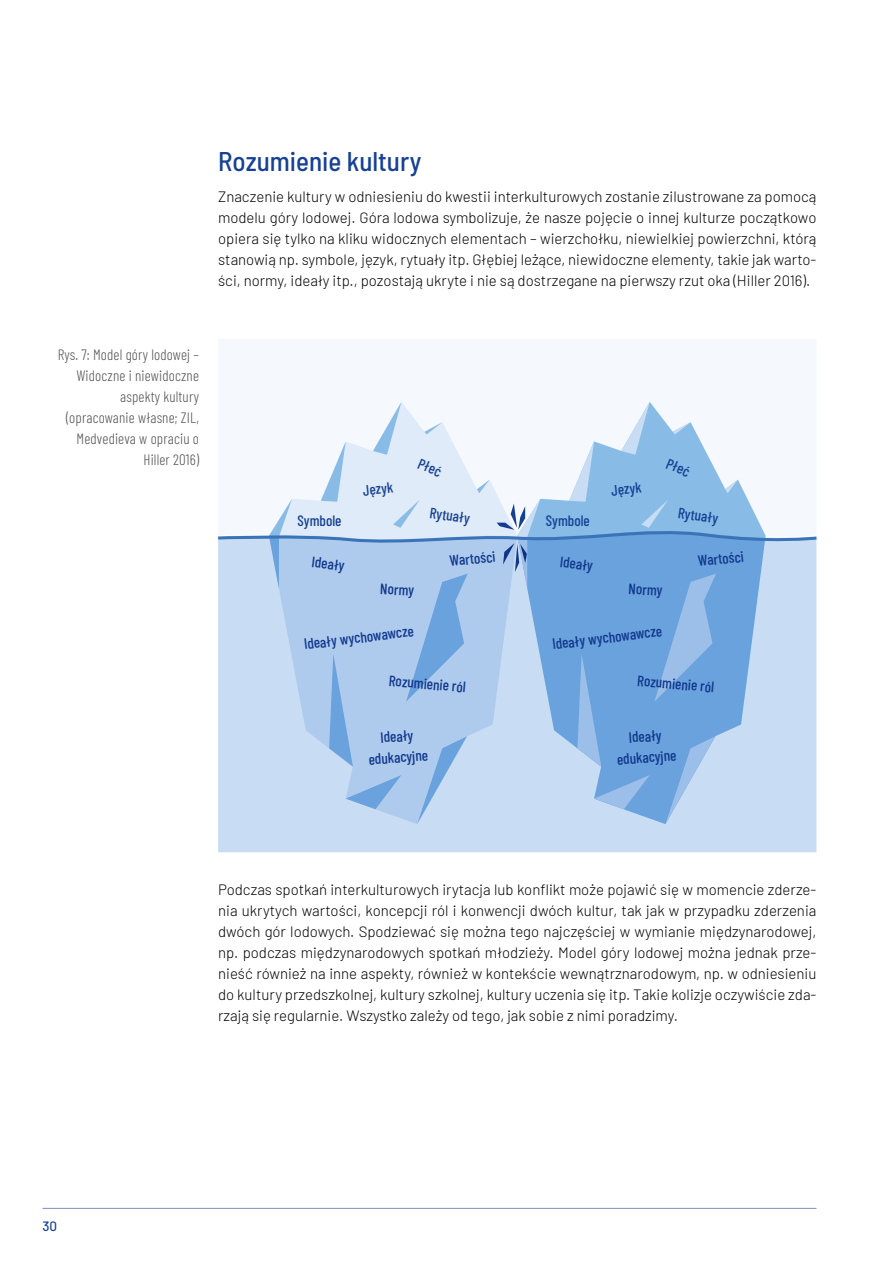
<style>
.page{position:relative;width:893px;height:1263px;background:#fff}
.page>*{position:absolute;margin:0;border:0;box-sizing:border-box;transform-origin:0 0}
.Zwischentitel{font:500 semi-condensed 27px "Barlow";color:#164194}
.Fließtext_polnisch{font:300 15px/21px "Barlow";color:#000;text-align:justify}
.Grafik_Worte{font:500 15px/21px "Barlow Condensed";color:#164194;text-align:center}
.Bildunterschrift{font:300 15px/21px "Barlow Condensed";letter-spacing:.01em;color:#575756;text-align:right}
.t1{font:500 13.5px "Barlow";color:#164194}
</style>
<div class="page">
<hr style="left:43px;top:1208px;width:773px;height:1px;background:#8f96cb">
<div style="left:218px;top:824px;width:598px;height:28px;background:#c8ddf4"></div>
<svg style="left:218px;top:402px;width:599px;height:422px"></svg>
<p class="Zwischentitel" style="left:218px;top:142px;width:205px">Rozumienie kultury</p>
<p class="Fließtext_polnisch" style="left:218px;top:185px;width:600px">Znaczenie kultury w odniesieniu do kwestii interkulturowych zostanie zilustrowane za pomocą modelu góry lodowej. Góra lodowa symbolizuje, że nasze pojęcie o innej kulturze początkowo opiera się tylko na kliku widocznych elementach – wierzchołku, niewielkiej powierzchni, którą stanowią np. symbole, język, rytuały itp. Głębiej leżące, niewidoczne elementy, takie jak warto&shy;ści, normy, ideały itp., pozostają ukryte i nie są dostrzegane na pierwszy rzut oka (Hiller 2016).</p>
<p class="Bildunterschrift" style="left:58px;top:343px;width:143px">Rys. 7: Model góry lodowej –<br>Widoczne i niewidoczne aspekty kultury (opracowanie własne; ZIL,<br>Medvedieva w opraciu o<br>Hiller 2016)</p>
<p class="Grafik_Worte" style="left:298px;top:509px;width:45px">Symbole</p>
<p class="Grafik_Worte" style="left:362px;top:479px;width:32px;rotate:-6deg">Język</p>
<p class="Grafik_Worte" style="left:423px;top:452px;width:26px;rotate:23deg">Płeć</p>
<p class="Grafik_Worte" style="left:432px;top:501px;width:42px;rotate:8deg">Rytuały</p>
<p class="Grafik_Worte" style="left:546px;top:509px;width:45px">Symbole</p>
<p class="Grafik_Worte" style="left:610px;top:479px;width:32px;rotate:-6deg">Język</p>
<p class="Grafik_Worte" style="left:672px;top:452px;width:26px;rotate:23deg">Płeć</p>
<p class="Grafik_Worte" style="left:680px;top:501px;width:42px;rotate:8deg">Rytuały</p>
<p class="Grafik_Worte" style="left:313px;top:550px;width:35px;rotate:7deg">Ideały</p>
<p class="Grafik_Worte" style="left:448px;top:549px;width:48px;rotate:-6deg">Wartości</p>
<p class="Grafik_Worte" style="left:562px;top:550px;width:35px;rotate:7deg">Ideały</p>
<p class="Grafik_Worte" style="left:697px;top:549px;width:48px;rotate:-6deg">Wartości</p>
<p class="Grafik_Worte" style="left:381px;top:577px;width:36px;rotate:3deg">Normy</p>
<p class="Grafik_Worte" style="left:629px;top:577px;width:36px;rotate:3deg">Normy</p>
<p class="Grafik_Worte" style="left:303px;top:633px;width:112px;rotate:-7deg">Ideały wychowawcze</p>
<p class="Grafik_Worte" style="left:390px;top:669px;width:79px;rotate:5deg">Rozumienie ról</p>
<p class="Grafik_Worte" style="left:366px;top:727px;width:61px;rotate:-4deg">Ideały edukacyjne</p>
<p class="Grafik_Worte" style="left:551px;top:633px;width:112px;rotate:-7deg">Ideały wychowawcze</p>
<p class="Grafik_Worte" style="left:638px;top:669px;width:79px;rotate:5deg">Rozumienie ról</p>
<p class="Grafik_Worte" style="left:615px;top:727px;width:61px;rotate:-4deg">Ideały edukacyjne</p>
<p class="Fließtext_polnisch" style="left:218px;top:878px;width:600px">Podczas spotkań interkulturowych irytacja lub konflikt może pojawić się w momencie zderze&shy;nia ukrytych wartości, koncepcji ról i konwencji dwóch kultur, tak jak w przypadku zderzenia dwóch gór lodowych. Spodziewać się można tego najczęściej w wymianie międzynarodowej, np. podczas międzynarodowych spotkań młodzieży. Model góry lodowej można jednak prze&shy;nieść również na inne aspekty, również w kontekście wewnątrznarodowym, np. w odniesieniu do kultury przedszkolnej, kultury szkolnej, kultury uczenia się itp. Takie kolizje oczywiście zda&shy;rzają się regularnie. Wszystko zależy od tego, jak sobie z nimi poradzimy.</p>
<p class="t1" style="left:43px;top:1217px;width:16px">30</p>
</div>
